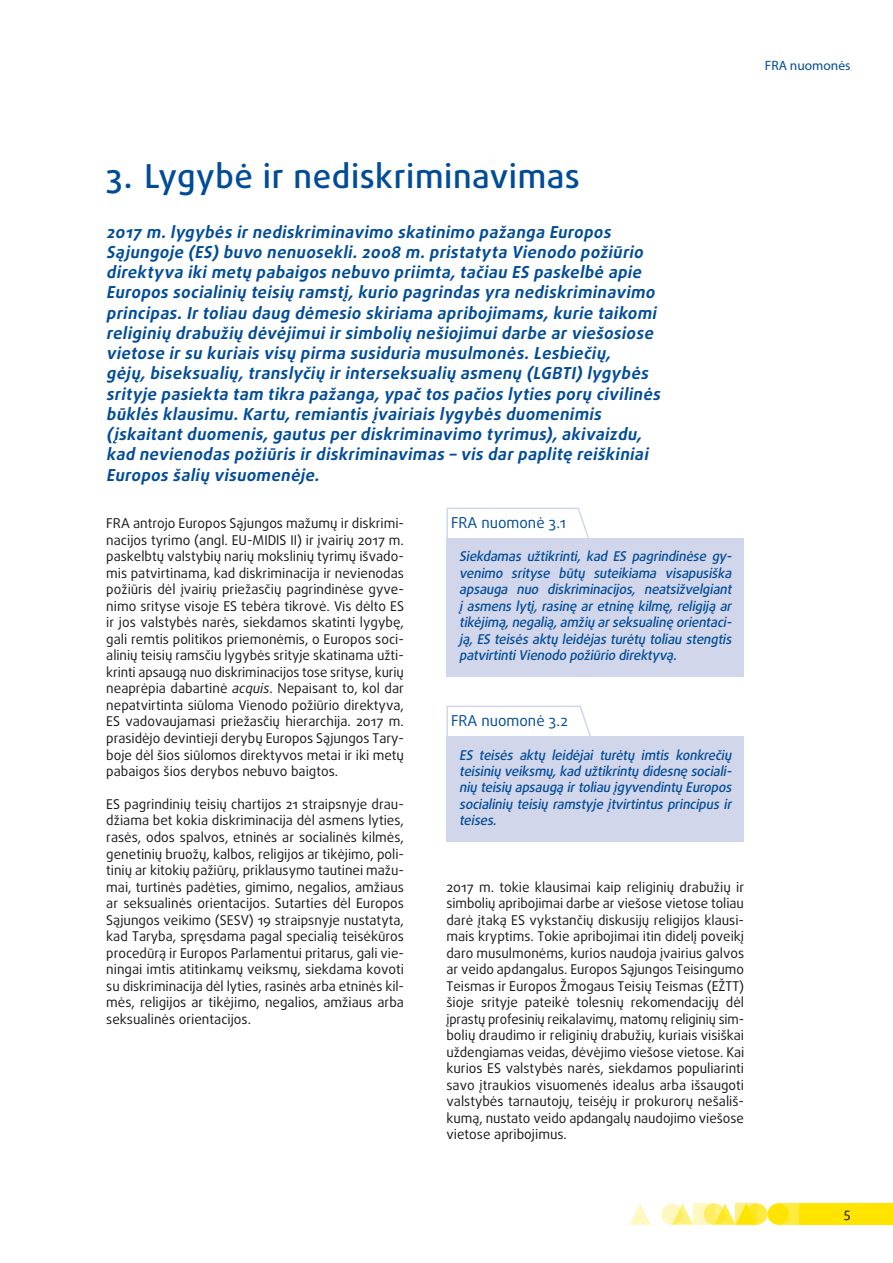
<style>
.page{position:relative;width:893px;height:1263px;background:#fff}
.page>*{position:absolute;margin:0;border:0;box-sizing:border-box;transform-origin:0 0}
.chapter_title{font:500 33px "Daxline Pro";letter-spacing:.015em;color:#004c98}
.intro_chapter{font:italic 700 16.5px/20.2px "Daxline Pro";letter-spacing:.025em;color:#004c98}
.opinion_header_sw{font:15px "Daxline Pro";color:#004c98}
.body_text{font:13.5px/16.5px "Daxline Pro";color:#1a171c;text-align:justify}
.opinion_text_SW_last{font:italic 500 13.5px/16.5px "Daxline Pro";letter-spacing:-.01em;color:#004c98;text-align:justify}
.t1{font:13.5px "Myriad Pro";color:#004c98}
.s1{font-style:italic}
</style>
<div class="page">
<div style="left:746px;top:1203px;width:21px;height:22px;background:#ffea40;border-radius:50%"></div>
<div style="left:778px;top:1203px;width:21px;height:22px;background:#ffea40"></div>
<div style="left:799px;top:1203px;width:94px;height:22px;background:#ffe400"></div>
<svg style="left:675px;top:1203px;width:18px;height:22px"></svg>
<svg style="left:629px;top:1204px;width:22px;height:21px"></svg>
<div style="left:767px;top:1203px;width:22px;height:22px;background:#ffe400;border-radius:50%"></div>
<svg style="left:718px;top:1203px;width:18px;height:22px"></svg>
<svg style="left:704px;top:1203px;width:21px;height:22px"></svg>
<svg style="left:661px;top:1203px;width:21px;height:22px"></svg>
<svg style="left:736px;top:1203px;width:21px;height:22px"></svg>
<svg style="left:693px;top:1203px;width:21px;height:22px"></svg>
<div style="left:446px;top:538px;width:298px;height:138px;background:#d2d6ea"></div>
<div style="left:446px;top:736px;width:298px;height:105px;background:#d2d6ea"></div>
<svg style="left:446px;top:507px;width:143px;height:31px"></svg>
<svg style="left:446px;top:705px;width:145px;height:31px"></svg>
<p class="t1" style="left:765px;top:57px;width:87px">FRA nuomonės</p>
<p class="chapter_title" style="left:106px;top:154px;width:475px">3. Lygybė ir nediskriminavimas</p>
<p class="intro_chapter" style="left:106px;top:222px;width:559px">2017 m.lygybės irnediskriminavimo skatinimo pažanga Europos Sąjungoje (ES) buvo nenuosekli.2008 m.pristatyta Vienodo požiūrio direktyva ikimetų pabaigos nebuvo priimta,tačiau ES paskelbė apie Europos socialinių teisių ramstį,kurio pagrindas yra nediskriminavimo principas.Irtoliau daug dėmesio skiriama apribojimams,kurie taikomi religinių drabužių dėvėjimuiirsimbolių nešiojimuidarbe arviešosiose vietose irsu kuriais visų pirma susiduria musulmonės.Lesbiečių, gėjų,biseksualių,translyčių irinterseksualių asmenų (LGBTI) lygybės srityje pasiekta tam tikra pažanga,ypač tos pačios lyties porų civilinės būklės klausimu.Kartu,remiantis įvairiais lygybės duomenimis (įskaitantduomenis,gautus perdiskriminavimo tyrimus),akivaizdu, kad nevienodas požiūris irdiskriminavimas – vis darpaplitę reiškiniai Europos šalių visuomenėje.</p>
<p class="body_text" style="left:106px;top:515px;width:299px">FRA antrojo Europos Sąjungos mažumų ir diskrimi&shy;nacijos tyrimo (angl. EU-MIDIS II) ir įvairių 2017 m. paskelbtų valstybių narių mokslinių tyrimų išvado&shy;mis patvirtinama, kad diskriminacija ir nevienodas požiūris dėl įvairių priežasčių pagrindinėse gyve&shy;nimo srityse visoje ES tebėra tikrovė. Vis dėlto ES ir jos valstybės narės, siekdamos skatinti lygybę, gali remtis politikos priemonėmis, o Europos soci&shy;alinių teisių ramsčiu lygybės srityje skatinama užti&shy;krinti apsaugą nuo diskriminacijos tose srityse, kurių neaprėpia dabartinė <span class="s1">acquis</span>. Nepaisant to, kol dar nepatvirtinta siūloma Vienodo požiūrio direktyva, ES vadovaujamasi priežasčių hierarchija. 2017 m. prasidėjo devintieji derybų Europos Sąjungos Tary&shy;boje dėl šios siūlomos direktyvos metai ir iki metų pabaigos šios derybos nebuvo baigtos.</p>
<p class="body_text" style="left:106px;top:796px;width:299px">ES pagrindinių teisių chartijos 21 straipsnyje drau&shy;džiama bet kokia diskriminacija dėl asmens lyties, rasės, odos spalvos, etninės ar socialinės kilmės, genetinių bruožų, kalbos, religijos ar tikėjimo, poli&shy;tinių ar kitokių pažiūrų, priklausymo tautinei mažu&shy;mai, turtinės padėties, gimimo, negalios, amžiaus ar seksualinės orientacijos. Sutarties dėl Europos Sąjungos veikimo (SESV) 19 straipsnyje nustatyta, kad Taryba, spręsdama pagal specialią teisėkūros procedūrą ir Europos Parlamentui pritarus, gali vie&shy;ningai imtis atitinkamų veiksmų, siekdama kovoti su diskriminacija dėl lyties, rasinės arba etninės kil&shy;mės, religijos ar tikėjimo, negalios, amžiaus arba seksualinės orientacijos.</p>
<p class="opinion_header_sw" style="left:451px;top:513px;width:116px">FRA nuomonė 3.1</p>
<p class="opinion_text_SW_last" style="left:459px;top:548px;width:277px">Siekdamas užtikrinti, kad ES pagrindinėse gy&shy;venimo srityse būtų suteikiama visapusiška apsauga nuo diskriminacijos, neatsižvelgiant į asmens lytį, rasinę ar etninę kilmę, religiją ar tikėjimą,negalią,amžių arseksualinę orientaci&shy;ją, ES teisės aktų leidėjas turėtų toliau stengtis patvirtintiVienodo požiūrio direktyvą.</p>
<p class="opinion_header_sw" style="left:451px;top:711px;width:118px">FRA nuomonė 3.2</p>
<p class="opinion_text_SW_last" style="left:459px;top:746px;width:277px">ES teisės aktų leidėjai turėtų imtis konkrečių teisinių veiksmų,kad užtikrintų didesnę sociali&shy;nių teisių apsaugą irtoliau įgyvendintų Europos socialinių teisių ramstyje įtvirtintus principus ir teises.</p>
<p class="body_text" style="left:446px;top:878px;width:299px">2017 m. tokie klausimai kaip religinių drabužių ir simbolių apribojimai darbe ar viešose vietose toliau darė įtaką ES vykstančių diskusijų religijos klausi&shy;mais kryptims. Tokie apribojimai itin didelį poveikį daro musulmonėms, kurios naudoja įvairius galvos ar veido apdangalus. Europos Sąjungos Teisingumo Teismas ir Europos Žmogaus Teisių Teismas (EŽTT) šioje srityje pateikė tolesnių rekomendacijų dėl įprastų profesinių reikalavimų, matomų religinių sim&shy;bolių draudimo ir religinių drabužių, kuriais visiškai uždengiamas veidas, dėvėjimo viešose vietose. Kai kurios ES valstybės narės, siekdamos populiarinti savo įtraukios visuomenės idealus arba išsaugoti valstybės tarnautojų, teisėjų ir prokurorų nešališ&shy;kumą, nustato veido apdangalų naudojimo viešose vietose apribojimus.</p>
<p class="body_text" style="left:844px;top:1205px;width:8px">5</p>
</div>
